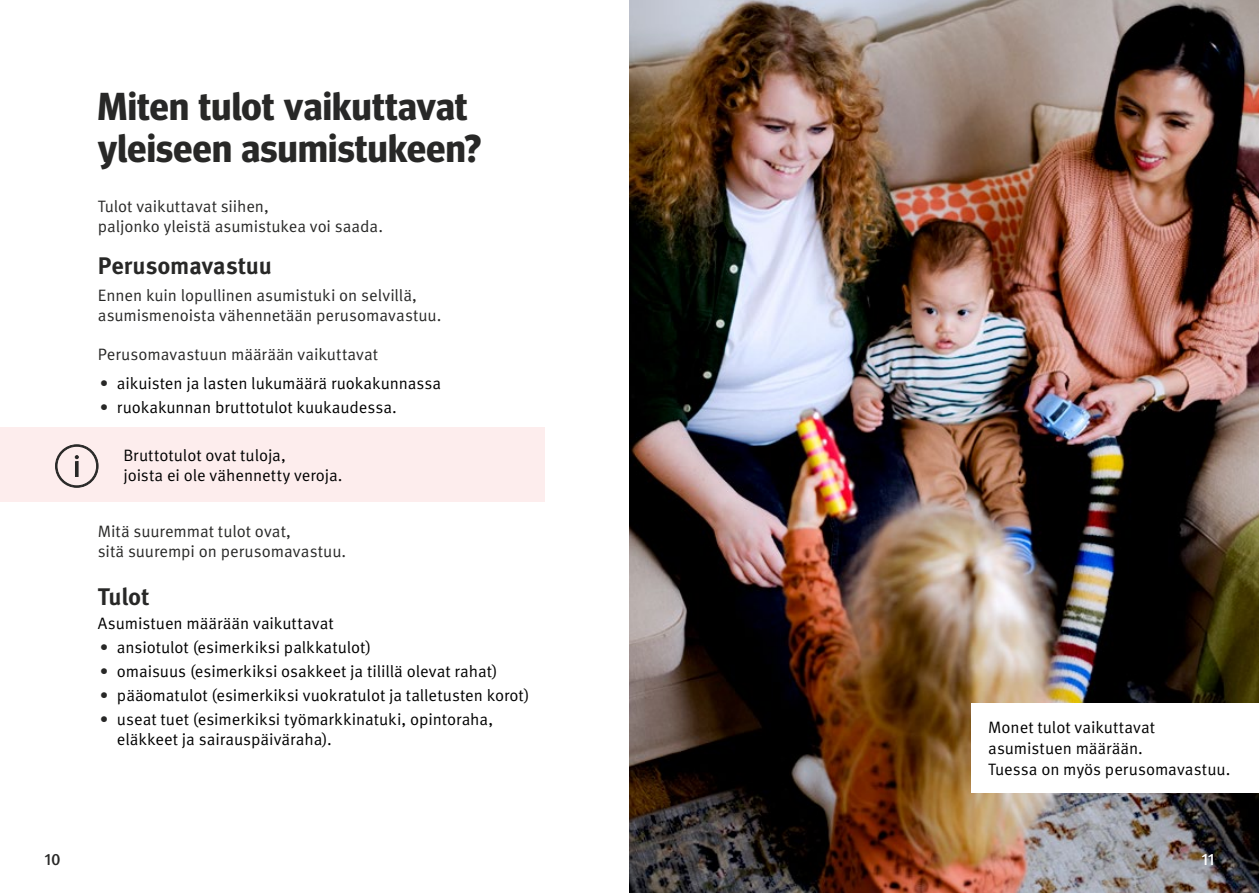
<style>
.page{position:relative;width:1259px;height:893px;background:#fff}
.page>*{position:absolute;margin:0;border:0;box-sizing:border-box;transform-origin:0 0}
.H1_otsikko{font:700 39px/42px "Meta Headline Pro";letter-spacing:.01em;color:#282827}
.H2_otsikko{font:700 24px "Meta Pro";letter-spacing:-.01em;color:#282827}
.P_Bulletpoints{font:16.5px/21px "Meta Pro Norm";letter-spacing:-.005em;color:#000}
.P_Body_copy{font:16.5px/19.8px "Meta Pro Norm";letter-spacing:-.005em;color:#282827}
.Nosto{font:16.5px/19.8px "Meta Pro Norm";letter-spacing:-.005em;color:#000}
.H2_otsikko-2{font:16.5px "Meta Pro Norm";color:#000}
.t1{font:500 16.5px "Meta Pro";color:#282827}
.t2{font:500 16.5px "Meta Pro";color:#fff}
.s1{color:#282827}
</style>
<div class="page">
<div style="left:0;top:427px;width:544px;height:75px;background:#fdeded"></div>
<svg style="left:55px;top:444px;width:44px;height:44px"></svg>
<img style="left:629px;top:0;width:630px;height:893px">
<div style="left:971px;top:704px;width:288px;height:89px;background:#fff"></div>
<h1 class="H1_otsikko" style="left:98px;top:83px;width:385px">Miten tulot vaikuttavat yleiseen asumistukeen?</h1>
<p class="P_Body_copy" style="left:98px;top:195px;width:173px">Tulot vaikuttavat siihen,</p>
<p class="P_Body_copy" style="left:98px;top:215px;width:287px">paljonko yleistä asumistukea voi saada.</p>
<h2 class="H2_otsikko" style="left:98px;top:247px;width:176px">Perusomavastuu</h2>
<p class="P_Body_copy" style="left:98px;top:284px;width:321px">Ennen kuin lopullinen asumistuki on selvillä,</p>
<p class="P_Body_copy" style="left:98px;top:304px;width:345px">asumismenoista vähennetään perusomavastuu.</p>
<p class="P_Body_copy" style="left:98px;top:344px;width:282px">Perusomavastuun määrään vaikuttavat</p>
<p class="P_Bulletpoints" style="left:100px;top:371px;width:343px"><span class="s1">•</span> aikuisten ja lasten lukumäärä ruokakunnassa</p>
<p class="P_Bulletpoints" style="left:100px;top:395px;width:298px"><span class="s1">•</span> ruokakunnan bruttotulot kuukaudessa.</p>
<p class="Nosto" style="left:123px;top:444px;width:221px">Bruttotulot ovat tuloja,<br>joista ei ole vähennetty veroja.</p>
<p class="P_Body_copy" style="left:98px;top:521px;width:250px">Mitä suuremmat tulot ovat,<br>sitä suurempi on perusomavastuu.</p>
<h2 class="H2_otsikko" style="left:98px;top:578px;width:53px">Tulot</h2>
<h2 class="H2_otsikko-2" style="left:98px;top:611px;width:237px">Asumistuen määrään vaikuttavat</h2>
<p class="P_Bulletpoints" style="left:100px;top:636px;width:273px"><span class="s1">•</span> ansiotulot (esimerkiksi palkkatulot)</p>
<p class="P_Bulletpoints" style="left:100px;top:660px;width:399px"><span class="s1">•</span> omaisuus (esimerkiksi osakkeet ja tilillä olevat rahat)</p>
<p class="P_Bulletpoints" style="left:100px;top:684px;width:431px"><span class="s1">•</span> pääomatulot (esimerkiksi vuokratulot ja talletusten korot)</p>
<p class="P_Bulletpoints" style="left:117px;top:708px;width:378px;line-height:19.8px;text-indent:-17px"><span class="s1">•</span> useat tuet (esimerkiksi työmarkkinatuki, opintoraha, eläkkeet ja sairauspäiväraha).</p>
<p class="P_Bulletpoints" style="left:988px;top:716px;width:244px">Monet tulot vaikuttavat asumistuen määrään.<br>Tuessa on myös perusomavastuu.</p>
<p class="t1" style="left:44px;top:846px;width:18px">10</p>
<p class="t2" style="left:1201px;top:846px;width:15px">11</p>
</div>
